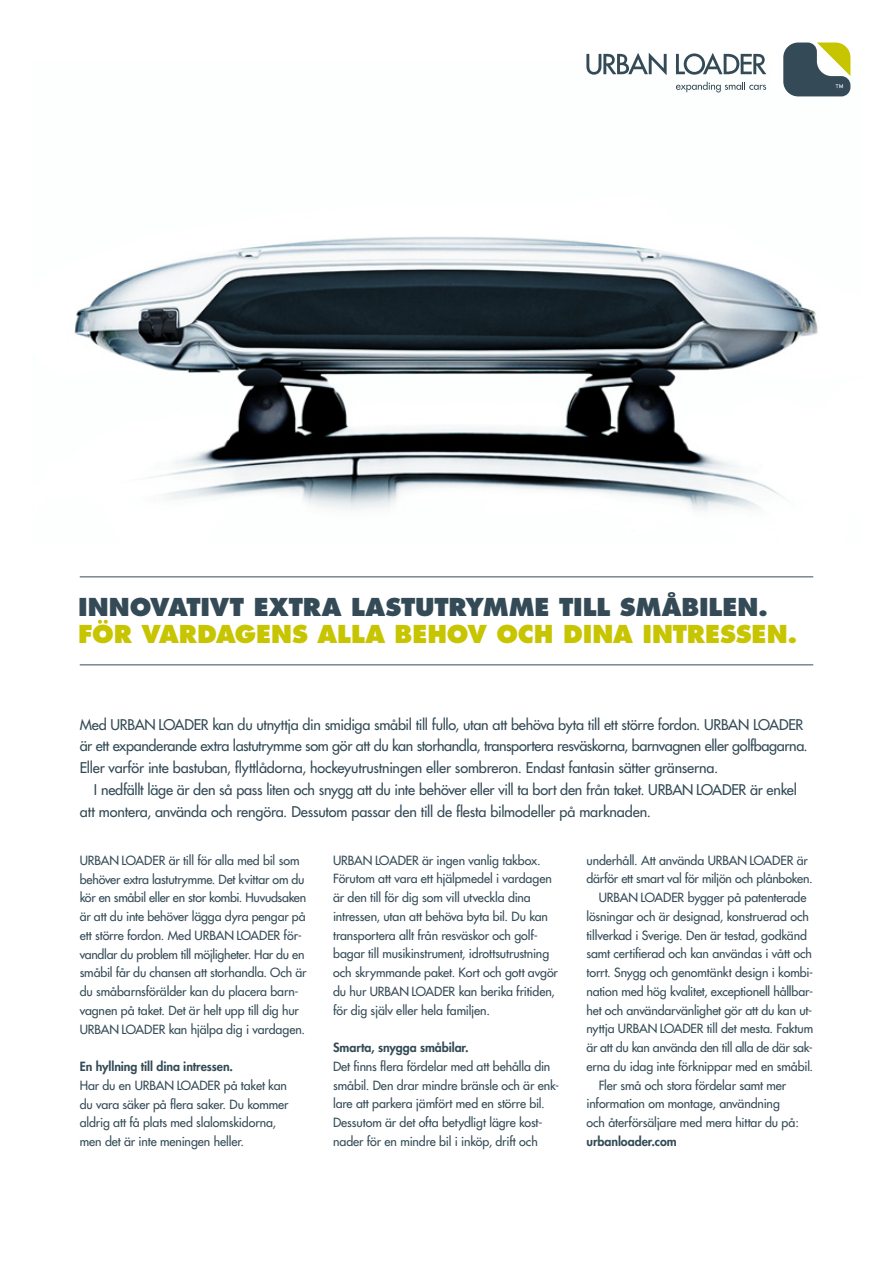
<style>
.page{position:relative;width:893px;height:1263px;background:#fff}
.page>*{position:absolute;margin:0;border:0;box-sizing:border-box;transform-origin:0 0}
.t1{font:800 24px "Futura";letter-spacing:-.005em;color:#344b57}
.t2{font:800 24px "Futura";letter-spacing:-.005em;color:#c7c400}
.t3{font:14.4px/21.8px "Futura";letter-spacing:-.02em;color:#344b57}
.t4{font:12.3px/18.8px "Futura";letter-spacing:-.01em;color:#344b57}
.t5{font:800 12.3px "Futura";letter-spacing:-.005em;color:#344b57}
</style>
<div class="page">
<img style="left:74px;top:63px;width:777px;height:448px">
<hr style="left:80px;top:665px;width:733px;height:1px;background:#344b57">
<hr style="left:80px;top:577px;width:733px;height:1px;background:#344b57">
<svg style="left:586px;top:53px;width:81px;height:22px"></svg>
<svg style="left:676px;top:53px;width:90px;height:22px"></svg>
<svg style="left:676px;top:82px;width:90px;height:10px"></svg>
<svg style="left:783px;top:43px;width:67px;height:53px"></svg>
<h1 class="t1" style="left:78px;top:592px;width:691px">INNOVATIVT EXTRA LASTUTRYMME TILL SMÅBILEN.</h1>
<h1 class="t2" style="left:78px;top:619px;width:721px">FÖR VARDAGENS ALLA BEHOV OCH DINA INTRESSEN.</h1>
<p class="t3" style="left:80px;top:713px;width:730px">Med Urban Loader kan du utnyttja din smidiga småbil till fullo, utan att behöva byta till ett större fordon. Urban Loader är ett expanderande extra lastutrymme som gör att du kan storhandla, transportera resväskorna, barnvagnen eller golfbagarna.<br>Eller varför inte bastuban, flyttlådorna, hockeyutrustningen eller sombreron. Endast fantasin sätter gränserna.</p>
<p class="t3" style="left:80px;top:779px;width:719px;text-indent:14px">I nedfällt läge är den så pass liten och snygg att du inte behöver eller vill ta bort den från taket. Urban Loader är enkel att montera, använda och rengöra. Dessutom passar den till de flesta bilmodeller på marknaden.</p>
<p class="t4" style="left:80px;top:851px;width:228px">Urban Loader är till för alla med bil som behöver extra lastutrymme. Det kvittar om du kör en småbil eller en stor kombi. Huvudsaken är att du inte behöver lägga dyra pengar på ett större fordon. Med Urban Loader för&shy;vandlar du problem till möjligheter. Har du en småbil får du chansen att storhandla. Och är du småbarnsförälder kan du placera barn&shy;vagnen på taket. Det är helt upp till dig hur Urban Loader kan hjälpa dig i vardagen.</p>
<p class="t5" style="left:80px;top:1059px;width:155px">En hyllning till dina intressen.</p>
<p class="t4" style="left:80px;top:1076px;width:211px">Har du en Urban Loader på taket kan du vara säker på flera saker. Du kommer aldrig att få plats med slalomskidorna, men det är inte meningen heller.</p>
<p class="t4" style="left:333px;top:851px;width:227px">Urban Loader är ingen vanlig takbox.<br>Förutom att vara ett hjälpmedel i vardagen är den till för dig som vill utveckla dina intressen, utan att behöva byta bil. Du kan transportera allt från resväskor och golf&shy;bagar till musikinstrument, idrottsutrustning och skrymmande paket. Kort och gott avgör du hur Urban Loader kan berika fritiden, för dig själv eller hela familjen.</p>
<p class="t5" style="left:333px;top:1040px;width:137px">Smarta, snygga småbilar.</p>
<p class="t4" style="left:333px;top:1057px;width:228px">Det finns flera fördelar med att behålla din småbil. Den drar mindre bränsle och är enk&shy;lare att parkera jämfört med en större bil.<br>Dessutom är det ofta betydligt lägre kost&shy;nader för en mindre bil i inköp, drift och</p>
<p class="t4" style="left:586px;top:851px;width:223px">underhåll. Att använda Urban Loader är</p>
<p class="t4" style="left:586px;top:870px;width:228px">därför ett smart val för miljön och plånboken.</p>
<p class="t4" style="left:599px;top:888px;width:209px">Urban Loader bygger på patenterade</p>
<p class="t4" style="left:586px;top:907px;width:224px">lösningar och är designad, konstruerad och</p>
<p class="t4" style="left:586px;top:926px;width:222px">tillverkad i Sverige. Den är testad, godkänd</p>
<p class="t4" style="left:586px;top:944px;width:227px">samt certifierad och kan användas i vått och</p>
<p class="t4" style="left:586px;top:963px;width:228px">torrt. Snygg och genomtänkt design i kombi-</p>
<p class="t4" style="left:586px;top:982px;width:228px">nation med hög kvalitet, exceptionell hållbar-</p>
<p class="t4" style="left:586px;top:1001px;width:227px">het och användarvänlighet gör att du kan ut-</p>
<p class="t4" style="left:586px;top:1019px;width:228px">nyttja Urban Loader till det mesta. Faktum</p>
<p class="t4" style="left:586px;top:1038px;width:228px">är att du kan använda den till alla de där sak-</p>
<p class="t4" style="left:586px;top:1057px;width:228px">erna du idag inte förknippar med en småbil.</p>
<p class="t4" style="left:599px;top:1076px;width:189px">Fler små och stora fördelar samt mer</p>
<p class="t4" style="left:586px;top:1094px;width:195px">information om montage, användning</p>
<p class="t4" style="left:586px;top:1113px;width:214px">och återförsäljare med mera hittar du på:</p>
<p class="t5" style="left:586px;top:1134px;width:92px">urbanloader.com</p>
</div>
